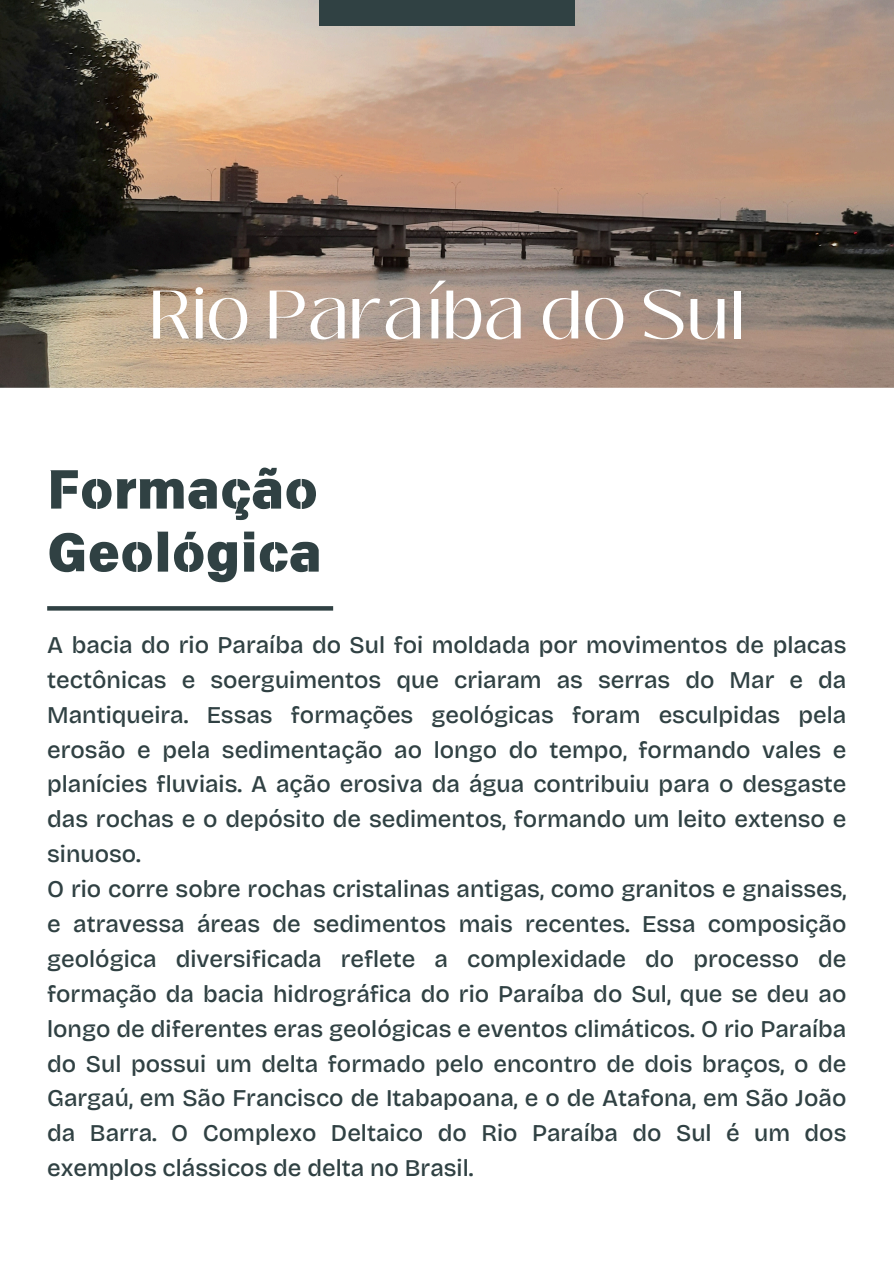
<style>
.page{position:relative;width:894px;height:1264px;background:#fff}
.page>*{position:absolute;margin:0;border:0;box-sizing:border-box;transform-origin:0 0}
.t1{font:68.25px "Black Mango";color:#fff}
.t2{font:51px/63px "Canva Title Bole Latin";color:#304143}
.t3{font:500 24px/34.8px "Bricolage Grotesque";color:#304143;text-align:justify}
</style>
<div class="page">
<img style="left:0;top:0;width:893px;height:388px">
<div style="left:319px;top:0;width:255px;height:26px;background:#304143"></div>
<svg style="left:47px;top:606px;width:286px;height:4px"></svg>
<p class="t1" style="left:149px;top:263px;width:597px">Rio Paraíba do Sul</p>
<p class="t2" style="left:47px;top:458px;width:276px">Formação<br>Geológica</p>
<h1 class="t3" style="left:47px;top:627px;width:800px">A bacia do rio Paraíba do Sul foi moldada por movimentos de placas tectônicas e soerguimentos que criaram as serras do Mar e da Mantiqueira. Essas formações geológicas foram esculpidas pela erosão e pela sedimentação ao longo do tempo, formando vales e planícies fluviais. A ação erosiva da água contribuiu para o desgaste das rochas e o depósito de sedimentos, formando um leito extenso e sinuoso.</h1>
<h2 class="t3" style="left:47px;top:871px;width:800px">O rio corre sobre rochas cristalinas antigas, como granitos e gnaisses, e atravessa áreas de sedimentos mais recentes. Essa composição geológica diversificada reflete a complexidade do processo de formação da bacia hidrográfica do rio Paraíba do Sul, que se deu ao longo de diferentes eras geológicas e eventos climáticos. O rio Paraíba do Sul possui um delta formado pelo encontro de dois braços, o de Gargaú, em São Francisco de Itabapoana, e o de Atafona, em São João da Barra. O Complexo Deltaico do Rio Paraíba do Sul é um dos exemplos clássicos de delta no Brasil.</h2>
</div>
